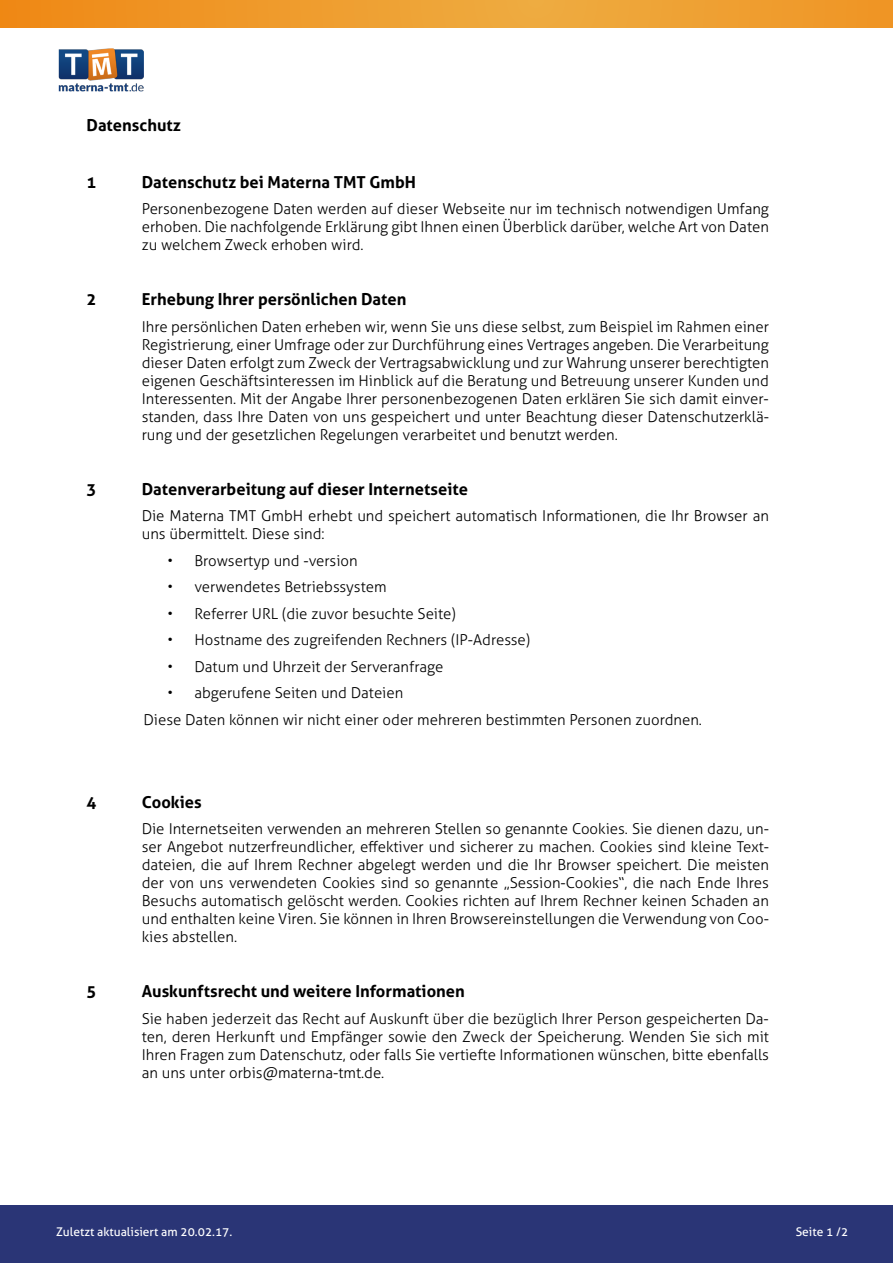
<style>
.page{position:relative;width:893px;height:1263px;background:#fff}
.page>*{position:absolute;margin:0;border:0;box-sizing:border-box;transform-origin:0 0}
.t1{font:700 16.5px "Aller";color:#000}
.t2{font:300 15px/18px "Aller";color:#000;text-align:justify}
.t3{font:12px "Aller";color:#fff}
</style>
<div class="page">
<div style="left:0;top:1205px;width:893px;height:58px;background:#2a3576"></div>
<svg style="left:0;top:0;width:893px;height:28px;background:#ee9c2d"></svg>
<img style="left:59px;top:48px;width:84px;height:44px">
<p class="t1" style="left:86px;top:115px;width:96px">Datenschutz</p>
<p class="t1" style="left:86px;top:172px;width:11px">1</p>
<p class="t1" style="left:142px;top:172px;width:276px">Datenschutz bei Materna TMT GmbH</p>
<p class="t2" style="left:142px;top:200px;width:629px">Personenbezogene Daten werden auf dieser Webseite nur im technisch notwendigen Umfang erhoben. Die nachfolgende Erklärung gibt Ihnen einen Überblick darüber, welche Art von Daten zu welchem Zweck erhoben wird.</p>
<p class="t1" style="left:86px;top:289px;width:11px">2</p>
<p class="t1" style="left:142px;top:289px;width:266px">Erhebung Ihrer persönlichen Daten</p>
<p class="t2" style="left:142px;top:317px;width:629px">Ihre persönlichen Daten erheben wir, wenn Sie uns diese selbst, zum Beispiel im Rahmen einer Registrierung, einer Umfrage oder zur Durchführung eines Vertrages angeben. Die Verarbeitung dieser Daten erfolgt zum Zweck der Vertragsabwicklung und zur Wahrung unserer berechtigten eigenen Geschäftsinteressen im Hinblick auf die Beratung und Betreuung unserer Kunden und Interessenten. Mit der Angabe Ihrer personenbezogenen Daten erklären Sie sich damit einver&shy;standen, dass Ihre Daten von uns gespeichert und unter Beachtung dieser Datenschutzerklä&shy;rung und der gesetzlichen Regelungen verarbeitet und benutzt werden.</p>
<p class="t1" style="left:86px;top:478px;width:11px">3</p>
<p class="t1" style="left:142px;top:478px;width:328px">Datenverarbeitung auf dieser Internetseite</p>
<p class="t2" style="left:142px;top:507px;width:629px">Die Materna TMT GmbH erhebt und speichert automatisch Informationen, die Ihr Browser an uns übermittelt. Diese sind:</p>
<p class="t2" style="left:167px;top:551px;width:192px">• Browsertyp und -version</p>
<p class="t2" style="left:167px;top:578px;width:221px">• verwendetes Betriebssystem</p>
<p class="t2" style="left:167px;top:604px;width:290px">• Referrer URL (die zuvor besuchte Seite)</p>
<p class="t2" style="left:167px;top:631px;width:364px">• Hostname des zugreifenden Rechners (IP-Adresse)</p>
<p class="t2" style="left:167px;top:657px;width:277px">• Datum und Uhrzeit der Serveranfrage</p>
<p class="t2" style="left:143px;top:679px;width:560px;line-height:26.5px;text-indent:24px">• abgerufene Seiten und Dateien<br>Diese Daten können wir nicht einer oder mehreren bestimmten Personen zuordnen.</p>
<p class="t1" style="left:86px;top:792px;width:11px">4</p>
<p class="t1" style="left:142px;top:792px;width:61px">Cookies</p>
<p class="t2" style="left:142px;top:820px;width:629px">Die Internetseiten verwenden an mehreren Stellen so genannte Cookies. Sie dienen dazu, un&shy;ser Angebot nutzerfreundlicher, effektiver und sicherer zu machen. Cookies sind kleine Text&shy;dateien, die auf Ihrem Rechner abgelegt werden und die Ihr Browser speichert. Die meisten der von uns verwendeten Cookies sind so genannte „Session-Cookies“, die nach Ende Ihres Besuchs automatisch gelöscht werden. Cookies richten auf Ihrem Rechner keinen Schaden an und enthalten keine Viren. Sie können in Ihren Browsereinstellungen die Verwendung von Coo&shy;kies abstellen.</p>
<p class="t1" style="left:86px;top:981px;width:11px">5</p>
<p class="t1" style="left:142px;top:981px;width:325px">Auskunftsrecht und weitere Informationen</p>
<p class="t2" style="left:142px;top:1009px;width:629px">Sie haben jederzeit das Recht auf Auskunft über die bezüglich Ihrer Person gespeicherten Da&shy;ten, deren Herkunft und Empfänger sowie den Zweck der Speicherung. Wenden Sie sich mit Ihren Fragen zum Datenschutz, oder falls Sie vertiefte Informationen wünschen, bitte ebenfalls an uns unter orbis@materna-tmt.de.</p>
<p class="t3" style="left:56px;top:1225px;width:178px">Zuletzt aktualisiert am 20.02.17.</p>
<p class="t3" style="left:796px;top:1224px;width:54px">Seite 1 /2</p>
</div>
